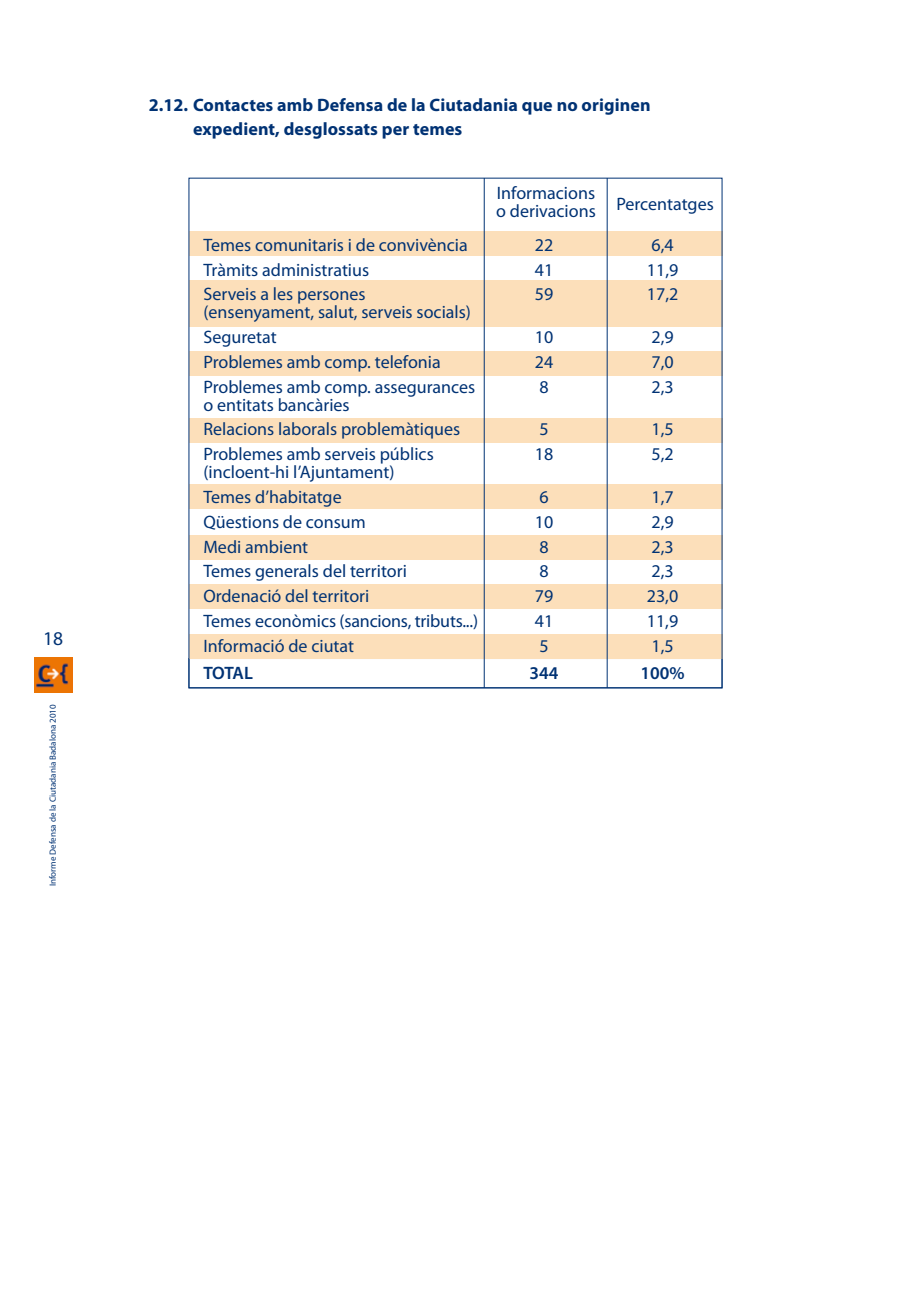
<style>
.page{position:relative;width:906px;height:1289px;background:#fff}
.page>*{position:absolute;margin:0;border:0;box-sizing:border-box;transform-origin:0 0}
.t1{font:19.5px "Myriad Pro";color:#003274}
.t2{font:18px/24.8px "Myriad Pro";color:#003274}
.t3{font:700 18px/23.2px "Myriad Pro";letter-spacing:.005em;color:#003274}
.t4{font:600 18px "Myriad Pro";color:#003274}
.t5{font:9px "Myriad Pro";color:#003274}
</style>
<div class="page">
<img style="left:34px;top:657px;width:38px;height:35px">
<div style="left:189px;top:231px;width:533px;height:25px;background:#fcdfba"></div>
<div style="left:189px;top:280px;width:533px;height:46px;background:#fcdfba"></div>
<div style="left:189px;top:350px;width:533px;height:25px;background:#fcdfba"></div>
<div style="left:189px;top:417px;width:533px;height:25px;background:#fcdfba"></div>
<div style="left:189px;top:484px;width:533px;height:25px;background:#fcdfba"></div>
<div style="left:189px;top:535px;width:533px;height:25px;background:#fcdfba"></div>
<div style="left:189px;top:584px;width:533px;height:25px;background:#fcdfba"></div>
<div style="left:189px;top:633px;width:533px;height:25px;background:#fcdfba"></div>
<hr style="left:607px;top:178px;width:1px;height:510px;background:#003274">
<hr style="left:484px;top:178px;width:1px;height:510px;background:#003274">
<p class="t1" style="left:43px;top:626px;width:22px">18</p>
<p class="t5" style="left:47px;top:886px;width:183px;rotate:-90deg">Informe Defensa de la Ciutadania Badalona 2010</p>
<p class="t3" style="left:193px;top:93px;width:459px;text-indent:-44px">2.12. Contactes amb Defensa de la Ciutadania que no originen expedient, desglossats per temes</p>
<p class="t2" style="left:496px;top:185px;width:219px;line-height:14.9px">Informacions<br>o derivacions Percentatges</p>
<p class="t2" style="left:203px;top:232px;width:266px">Temes comunitaris i de convivència</p>
<p class="t2" style="left:535px;top:232px;width:20px">22</p>
<p class="t2" style="left:651px;top:232px;width:24px">6,4</p>
<p class="t2" style="left:203px;top:257px;width:167px">Tràmits administratius</p>
<p class="t2" style="left:535px;top:257px;width:20px">41</p>
<p class="t2" style="left:647px;top:257px;width:33px">11,9</p>
<p class="t2" style="left:203px;top:282px;width:163px">Serveis a les persones</p>
<p class="t2" style="left:535px;top:282px;width:20px">59</p>
<p class="t2" style="left:647px;top:282px;width:33px">17,2</p>
<p class="t2" style="left:203px;top:300px;width:269px">(ensenyament, salut, serveis socials)<br>Seguretat</p>
<p class="t2" style="left:535px;top:324px;width:20px">10</p>
<p class="t2" style="left:651px;top:324px;width:24px">2,9</p>
<p class="t2" style="left:203px;top:349px;width:239px">Problemes amb comp. telefonia</p>
<p class="t2" style="left:535px;top:349px;width:20px">24</p>
<p class="t2" style="left:651px;top:349px;width:24px">7,0</p>
<p class="t2" style="left:203px;top:374px;width:273px">Problemes amb comp. assegurances</p>
<p class="t2" style="left:539px;top:374px;width:11px">8</p>
<p class="t2" style="left:651px;top:374px;width:24px">2,3</p>
<p class="t2" style="left:203px;top:392px;width:258px">o entitats bancàries<br>Relacions laborals problemàtiques</p>
<p class="t2" style="left:539px;top:417px;width:11px">5</p>
<p class="t2" style="left:651px;top:417px;width:24px">1,5</p>
<p class="t2" style="left:203px;top:441px;width:232px">Problemes amb serveis públics</p>
<p class="t2" style="left:535px;top:441px;width:20px">18</p>
<p class="t2" style="left:651px;top:441px;width:24px">5,2</p>
<p class="t2" style="left:203px;top:459px;width:193px">(incloent-hi l’Ajuntament)<br>Temes d’habitatge</p>
<p class="t2" style="left:539px;top:484px;width:11px">6</p>
<p class="t2" style="left:651px;top:484px;width:24px">1,7</p>
<p class="t2" style="left:203px;top:509px;width:164px">Qüestions de consum</p>
<p class="t2" style="left:535px;top:509px;width:20px">10</p>
<p class="t2" style="left:651px;top:509px;width:24px">2,9</p>
<p class="t2" style="left:203px;top:534px;width:106px">Medi ambient</p>
<p class="t2" style="left:539px;top:534px;width:11px">8</p>
<p class="t2" style="left:651px;top:534px;width:24px">2,3</p>
<p class="t2" style="left:203px;top:558px;width:205px">Temes generals del territori</p>
<p class="t2" style="left:539px;top:558px;width:11px">8</p>
<p class="t2" style="left:651px;top:558px;width:24px">2,3</p>
<p class="t2" style="left:203px;top:583px;width:168px">Ordenació del territori</p>
<p class="t2" style="left:535px;top:583px;width:20px">79</p>
<p class="t2" style="left:647px;top:583px;width:33px">23,0</p>
<p class="t2" style="left:203px;top:608px;width:276px">Temes econòmics (sancions, tributs...)</p>
<p class="t2" style="left:535px;top:608px;width:20px">41</p>
<p class="t2" style="left:647px;top:608px;width:33px">11,9</p>
<p class="t2" style="left:203px;top:633px;width:152px">Informació de ciutat</p>
<p class="t2" style="left:539px;top:633px;width:11px">5</p>
<p class="t2" style="left:651px;top:633px;width:24px">1,5</p>
<p class="t4" style="left:203px;top:661px;width:51px">TOTAL</p>
<p class="t4" style="left:529px;top:661px;width:30px">344</p>
<p class="t4" style="left:640px;top:661px;width:46px">100%</p>
</div>
